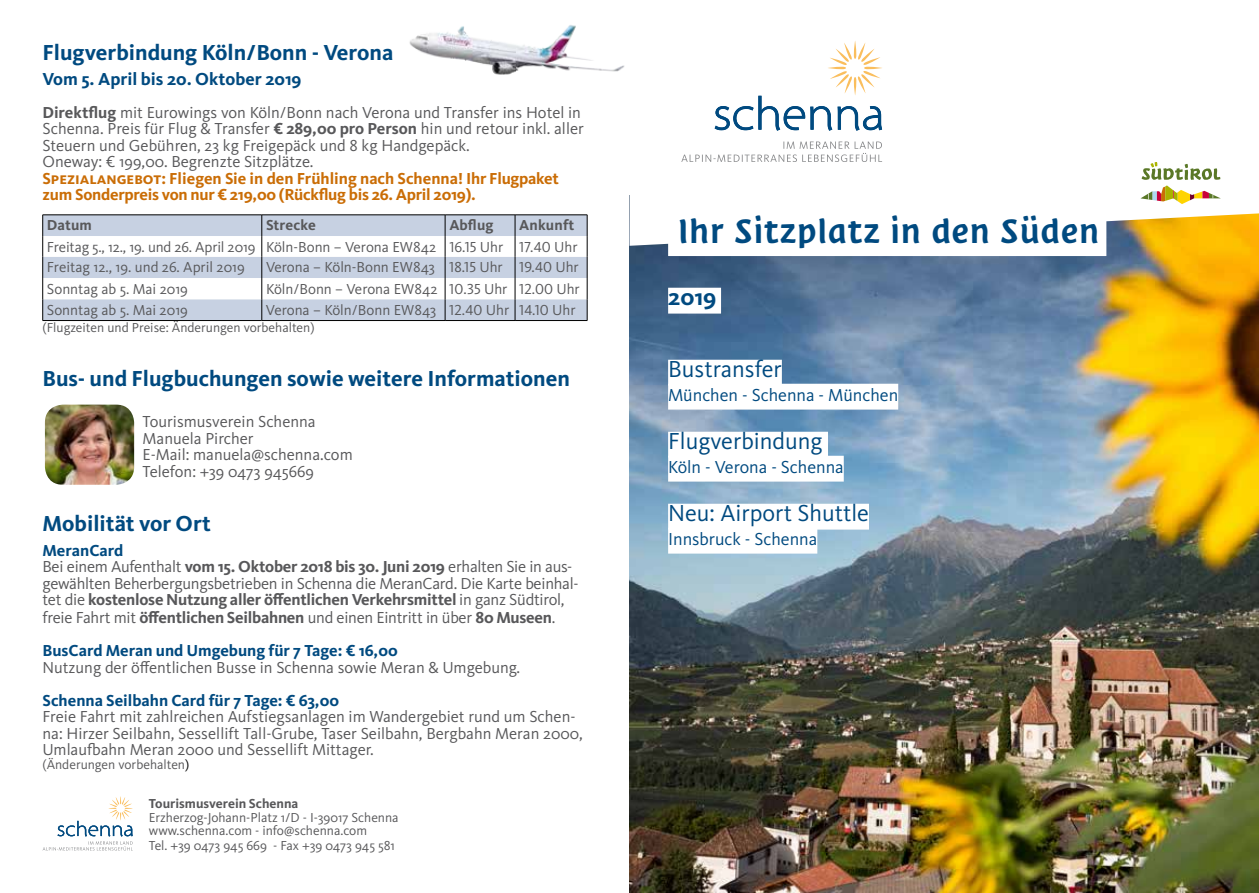
<style>
.page{position:relative;width:1259px;height:893px;background:#fff}
.page>*{position:absolute;margin:0;border:0;box-sizing:border-box;transform-origin:0 0}
.t1{font:39px "Suedtirol Pro";color:#004a80}
.t2{font:24px "Kievit OT";color:#004a80}
.t3{font:700 24px "Kievit OT";color:#004a80}
.t4{font:700 22.5px "Kievit OT";color:#004a80}
.t5{font:18px "Kievit OT";color:#004a80}
.t6{font:700 18px "Kievit OT";color:#004a80}
.t7{font:16.5px/16.5px "Kievit OT";color:#58585a}
.t8{font:700 16.5px/33px "Kievit OT";color:#004a80}
.t9{font:700 16.5px/16.5px "Kievit OT";letter-spacing:-.015em;color:#ca6d06}
.t10{font:15px/20.7px "Kievit OT";color:#58585a}
.t11{font:700 15px "Kievit OT";letter-spacing:.005em;color:#58585a}
.t12{font:13.5px/13.5px "Kievit OT";color:#58585a}
.t13{font:700 13.5px "Kievit OT";color:#58585a}
.s1{font-weight:700}
.s2{font-weight:700;color:#004a80}
.s3{font-weight:400;color:#58585a}
.s4{color:#58585a}
.s5{color:#000}
</style>
<div class="page">
<img style="left:629px;top:246px;width:630px;height:647px">
<svg style="left:783px;top:142px;width:99px;height:5px"></svg>
<svg style="left:714px;top:41px;width:168px;height:90px"></svg>
<svg style="left:42px;top:215px;width:546px;height:105px"></svg>
<hr style="left:43px;top:320px;width:219px;height:1px;background:#000">
<hr style="left:262px;top:320px;width:183px;height:1px;background:#000">
<hr style="left:445px;top:320px;width:70px;height:1px;background:#000">
<hr style="left:515px;top:320px;width:72px;height:1px;background:#000">
<svg style="left:629px;top:147px;width:630px;height:99px"></svg>
<svg style="left:1140px;top:162px;width:80px;height:42px"></svg>
<div style="left:668px;top:204px;width:438px;height:52px;background:#fff"></div>
<div style="left:668px;top:288px;width:53px;height:26px;background:#fff"></div>
<div style="left:668px;top:360px;width:114px;height:26px;background:#fff"></div>
<div style="left:668px;top:384px;width:230px;height:26px;background:#fff"></div>
<div style="left:668px;top:432px;width:160px;height:26px;background:#fff"></div>
<div style="left:668px;top:456px;width:176px;height:26px;background:#fff"></div>
<div style="left:668px;top:504px;width:201px;height:26px;background:#fff"></div>
<div style="left:668px;top:528px;width:149px;height:26px;background:#fff"></div>
<svg style="left:43px;top:796px;width:90px;height:55px"></svg>
<img style="left:45px;top:405px;width:89px;height:80px">
<img style="left:409px;top:25px;width:216px;height:50px">
<h3 class="t4" style="left:43px;top:39px;width:352px">Flugverbindung Köln/Bonn - Verona</h3>
<p class="t6" style="left:43px;top:68px;width:260px">Vom 5. April bis 20. Oktober 2019</p>
<p class="t7" style="left:43px;top:104px;width:543px"><span class="s1">Direktflug</span> mit Eurowings von Köln/Bonn nach Verona und Transfer ins Hotel in Schenna. Preis für Flug &amp; Transfer <span class="s1">€ 289,00 pro Person</span> hin und retour inkl. aller Steuern und Gebühren, 23 kg Freigepäck und 8 kg Handgepäck.<br>Oneway: € 199,00. Begrenzte Sitzplätze.</p>
<p class="t9" style="left:43px;top:170px;width:518px">Spezialangebot: Fliegen Sie in den Frühling nach Schenna! Ihr Flugpaket zum Sonderpreis von nur € 219,00 (Rückflug bis 26. April 2019).</p>
<p class="t11" style="left:47px;top:217px;width:46px">Datum</p>
<p class="t11" style="left:266px;top:217px;width:51px">Strecke</p>
<p class="t11" style="left:449px;top:217px;width:46px">Abflug</p>
<p class="t11" style="left:519px;top:217px;width:57px">Ankunft</p>
<p class="t10" style="left:47px;top:237px;width:532px">Freitag 5., 12., 19. und 26. April 2019 Köln-Bonn – Verona EW842 16.15 Uhr 17.40 Uhr<br>Freitag 12., 19. und 26. April 2019</p>
<p class="t10" style="left:266px;top:257px;width:314px">Verona – Köln-Bonn EW843 18.15 Uhr 19.40 Uhr</p>
<p class="t10" style="left:47px;top:278px;width:142px">Sonntag ab 5. Mai 2019</p>
<p class="t10" style="left:266px;top:278px;width:315px">Köln/Bonn – Verona EW842 10.35 Uhr 12.00 Uhr</p>
<p class="t10" style="left:47px;top:300px;width:142px">Sonntag ab 5. Mai 2019</p>
<p class="t10" style="left:266px;top:300px;width:311px">Verona – Köln/Bonn EW843 12.40 Uhr 14.10 Uhr</p>
<p class="t12" style="left:43px;top:321px;width:273px">(Flugzeiten und Preise: Änderungen vorbehalten)</p>
<h3 class="t4" style="left:43px;top:365px;width:529px">Bus- und Flugbuchungen sowie weitere Informationen</h3>
<p class="t7" style="left:143px;top:414px;width:212px">Tourismusverein Schenna<br>Manuela Pircher<br>E-Mail: manuela@schenna.com<br>Telefon: +39 0473 945669</p>
<h3 class="t4" style="left:43px;top:510px;width:170px">Mobilität vor Ort</h3>
<p class="t7" style="left:43px;top:542px;width:537px"><span class="s2">MeranCard<br></span>Bei einem Aufenthalt <span class="s1">vom 15. Oktober 2018 bis 30. Juni 2019</span> erhalten Sie in aus&shy;gewählten Beherbergungsbetrieben in Schenna die MeranCard. Die Karte beinhal&shy;tet die <span class="s1">kostenlose Nutzung aller öffentlichen Verkehrsmittel</span> in ganz Südtirol,</p>
<p class="t8" style="left:43px;top:601px;width:514px"><span class="s3">freie Fahrt mit</span> <span class="s4">öffentlichen Seilbahnen</span> <span class="s3">und einen Eintritt in über</span> <span class="s4">80 Museen</span><span class="s3">.<br></span>BusCard Meran und Umgebung für 7 Tage: € 16,00</p>
<p class="t7" style="left:43px;top:659px;width:479px">Nutzung der öffentlichen Busse in Schenna sowie Meran &amp; Umgebung.</p>
<p class="t8" style="left:43px;top:683px;width:298px">Schenna Seilbahn Card für 7 Tage: € 63,00</p>
<p class="t7" style="left:43px;top:708px;width:542px">Freie Fahrt mit zahlreichen Aufstiegsanlagen im Wandergebiet rund um Schen&shy;na: Hirzer Seilbahn, Sessellift Tall-Grube, Taser Seilbahn, Bergbahn Meran 2000,<br>Umlaufbahn Meran 2000 und Sessellift Mittager.</p>
<p class="t12" style="left:43px;top:757px;width:148px">(Änderungen vorbehalten<span class="s5">)</span></p>
<p class="t13" style="left:149px;top:796px;width:151px">Tourismusverein Schenna</p>
<p class="t12" style="left:149px;top:811px;width:251px">Erzherzog-Johann-Platz 1/D - I-39017 Schenna www.schenna.com - info@schenna.com</p>
<p class="t12" style="left:149px;top:839px;width:247px">Tel. +39 0473 945 669 - Fax +39 0473 945 581</p>
<h1 class="t1" style="left:678px;top:209px;width:423px">Ihr Sitzplatz in den Süden</h1>
<h2 class="t3" style="left:668px;top:283px;width:50px">2019</h2>
<h2 class="t2" style="left:668px;top:356px;width:115px">Bustransfer</h2>
<p class="t5" style="left:668px;top:385px;width:232px">München - Schenna - München</p>
<h2 class="t2" style="left:668px;top:428px;width:156px">Flugverbindung</h2>
<p class="t5" style="left:668px;top:457px;width:177px">Köln - Verona - Schenna</p>
<h2 class="t2" style="left:668px;top:500px;width:202px">Neu: Airport Shuttle</h2>
<p class="t5" style="left:668px;top:529px;width:151px">Innsbruck - Schenna</p>
</div>
